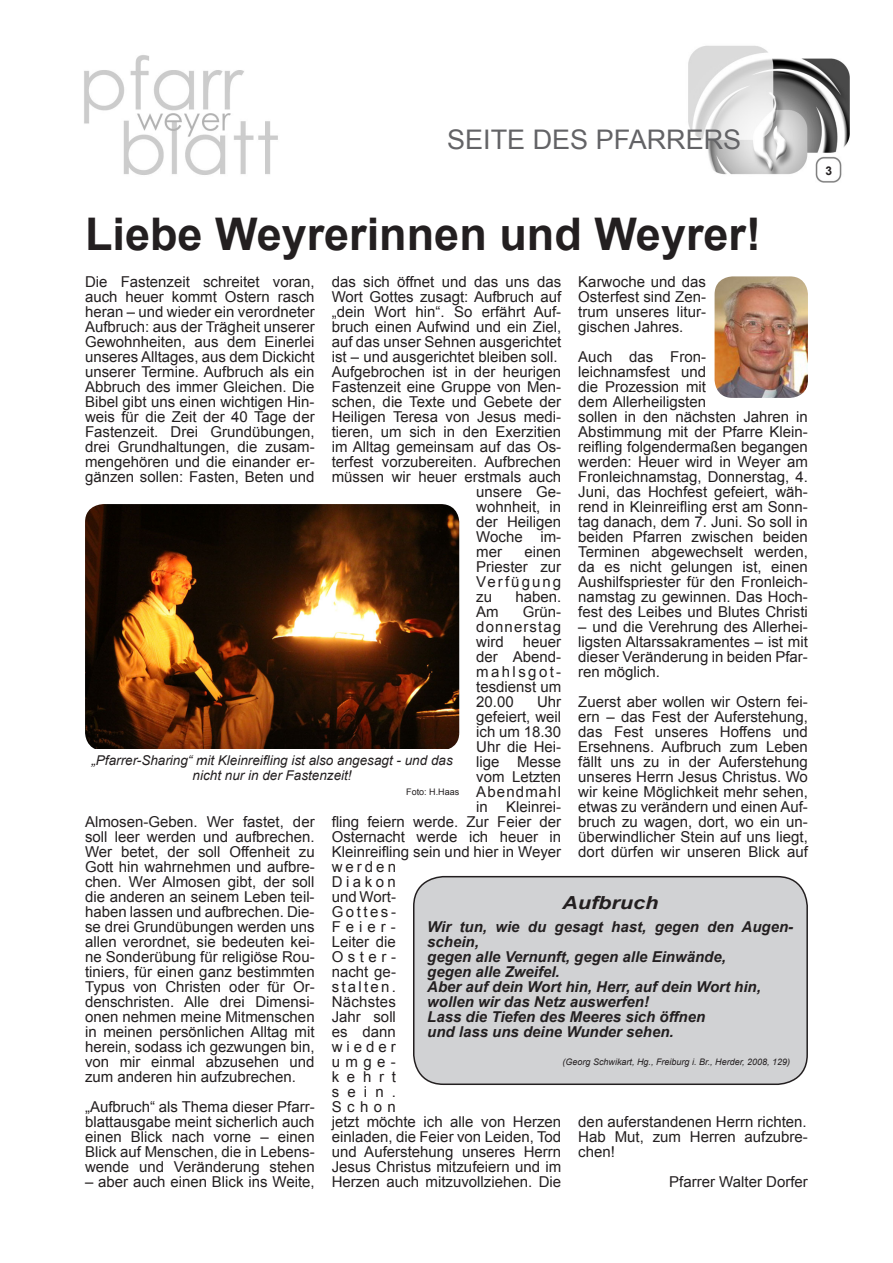
<style>
.page{position:relative;width:893px;height:1263px;background:#fff}
.page>*{position:absolute;margin:0;border:0;box-sizing:border-box;transform-origin:0 0}
.t1{font:700 45px "Arial";color:#231f20}
.t2{font:27px "Arial";color:#636366}
.t3{font:italic 700 18px "Arial";color:#231f20;scale:1.2 1}
.t4{font:15px/15px "Arial";color:#231f20;text-align:justify}
.t5{font:italic 700 15px/15px "Arial";color:#231f20}
.t6{font:15px "Arial";letter-spacing:.075em;color:#231f20}
.t7{font:15px "Arial";letter-spacing:.15em;color:#231f20}
.t8{font:italic 13.5px/15px "Arial";color:#231f20;text-align:center}
.t9{font:700 12px "Arial";color:#231f20}
.t10{font:italic 9px "Arial";color:#231f20}
.t11{font:9px "Arial";color:#231f20}
</style>
<div class="page">
<img style="left:84px;top:45px;width:766px;height:138px">
<img style="left:715px;top:276px;width:93px;height:122px">
<div style="left:414px;top:877px;width:393px;height:207px;background:#d1d2d4;border-radius:30px"></div>
<div style="left:413px;top:876px;width:395px;height:209px;border:2px solid #231f20;border-radius:30px"></div>
<img style="left:85px;top:504px;width:374px;height:245px">
<h2 class="t2" style="left:447px;top:121px;width:17px">seite</h2>
<h2 class="t2" style="left:533px;top:121px;width:19px">des</h2>
<h2 class="t2" style="left:596px;top:121px;width:19px">pfarrers</h2>
<h1 class="t1" style="left:85px;top:204px;width:677px">Liebe Weyrerinnen und Weyrer!</h1>
<p class="t4" style="left:85px;top:275px;width:231px">Die Fastenzeit schreitet voran, auch heuer kommt Ostern rasch heran – und wieder ein verordneter Aufbruch: aus der Trägheit unserer Gewohnheiten, aus dem Einerlei unseres Alltages, aus dem Dickicht unserer Termine. Aufbruch als ein Abbruch des immer Gleichen. Die Bibel gibt uns einen wichtigen Hin&shy;weis für die Zeit der 40 Tage der Fastenzeit. Drei Grundübungen, drei Grundhaltungen, die zusam&shy;mengehören und die einander er&shy;gänzen sollen: Fasten, Beten und</p>
<p class="t4" style="left:332px;top:275px;width:231px">das sich öffnet und das uns das</p>
<p class="t4" style="left:332px;top:290px;width:231px">Wort Gottes zusagt: Aufbruch auf</p>
<p class="t4" style="left:332px;top:305px;width:231px">„dein Wort hin“. So erfährt Auf-</p>
<p class="t4" style="left:332px;top:320px;width:231px">bruch einen Aufwind und ein Ziel,</p>
<p class="t4" style="left:332px;top:335px;width:231px">auf das unser Sehnen ausgerichtet</p>
<p class="t4" style="left:332px;top:350px;width:227px">ist – und ausgerichtet bleiben soll.</p>
<p class="t4" style="left:332px;top:365px;width:231px">Aufgebrochen ist in der heurigen</p>
<p class="t4" style="left:332px;top:380px;width:231px">Fastenzeit eine Gruppe von Men-</p>
<p class="t4" style="left:332px;top:395px;width:231px">schen, die Texte und Gebete der</p>
<p class="t4" style="left:332px;top:410px;width:231px">Heiligen Teresa von Jesus medi-</p>
<p class="t4" style="left:332px;top:425px;width:231px">tieren, um sich in den Exerzitien</p>
<p class="t4" style="left:332px;top:440px;width:231px">im Alltag gemeinsam auf das Os-</p>
<p class="t4" style="left:332px;top:455px;width:231px">terfest vorzubereiten. Aufbrechen</p>
<p class="t4" style="left:332px;top:470px;width:231px">müssen wir heuer erstmals auch</p>
<p class="t4" style="left:476px;top:485px;width:87px">unsere Ge-</p>
<p class="t4" style="left:476px;top:500px;width:87px">wohnheit, in</p>
<p class="t4" style="left:476px;top:515px;width:87px">der Heiligen</p>
<p class="t4" style="left:476px;top:530px;width:87px">Woche im-</p>
<p class="t4" style="left:476px;top:545px;width:27px">mer</p>
<p class="t4" style="left:578px;top:275px;width:129px">Karwoche und das Osterfest sind Zen&shy;trum unseres litur&shy;gischen Jahres.</p>
<p class="t4" style="left:578px;top:350px;width:231px;text-align:left">Auch das Fron-<br>leichnamsfest und<br>die Prozession mit<br>dem Allerheiligsten<br>sollen in den nächsten Jahren in<br>Abstimmung mit der Pfarre Klein&shy;reifling folgendermaßen begangen werden: Heuer wird in Weyer am<br>Fronleichnamstag, Donnerstag, 4.<br>Juni, das Hochfest gefeiert, wäh&shy;rend in Kleinreifling erst am Sonn&shy;tag danach, dem 7. Juni. So soll in beiden Pfarren zwischen beiden<br>Terminen abgewechselt werden, da es nicht gelungen ist, einen<br>Aushilfspriester für den Fronleich&shy;namstag zu gewinnen. Das Hoch&shy;fest des Leibes und Blutes Christi</p>
<p class="t4" style="left:578px;top:620px;width:231px">– und die Verehrung des Allerhei&shy;ligsten Altarssakramentes – ist mit dieser Veränderung in beiden Pfar&shy;ren möglich.</p>
<p class="t4" style="left:578px;top:695px;width:231px">Zuerst aber wollen wir Ostern fei&shy;ern – das Fest der Auferstehung, das Fest unseres Hoffens und Ersehnens. Aufbruch zum Leben fällt uns zu in der Auferstehung unseres Herrn Jesus Christus. Wo wir keine Möglichkeit mehr sehen, etwas zu verändern und einen Auf&shy;bruch zu wagen, dort, wo ein un&shy;überwindlicher Stein auf uns liegt, dort dürfen wir unseren Blick auf</p>
<p class="t4" style="left:476px;top:545px;width:87px;text-indent:48px">einen Priester zur Verfügung zu</p>
<p class="t4" style="left:515px;top:590px;width:47px">haben.</p>
<p class="t4" style="left:476px;top:605px;width:87px;text-indent:47px">Grün&shy;donnerstag wird</p>
<p class="t4" style="left:476px;top:605px;width:24px">Am</p>
<p class="t4" style="left:476px;top:635px;width:87px;text-indent:47px">heuer der Abend&shy;mahlsgot&shy;tesdienst um 20.00</p>
<p class="t4" style="left:537px;top:695px;width:26px">Uhr</p>
<p class="t4" style="left:476px;top:710px;width:87px">gefeiert, weil</p>
<p class="t4" style="left:476px;top:725px;width:87px">ich um 18.30</p>
<p class="t4" style="left:476px;top:740px;width:87px">Uhr die Hei-</p>
<p class="t4" style="left:476px;top:755px;width:87px">lige Messe</p>
<p class="t4" style="left:476px;top:770px;width:87px">vom Letzten</p>
<p class="t6" style="left:476px;top:782px;width:86px">Abendmahl</p>
<p class="t4" style="left:476px;top:800px;width:87px">in Kleinrei-</p>
<p class="t4" style="left:332px;top:815px;width:231px">fling feiern werde. Zur Feier der</p>
<p class="t4" style="left:332px;top:830px;width:231px">Osternacht werde ich heuer in</p>
<p class="t4" style="left:332px;top:845px;width:231px">Kleinreifling sein und hier in Weyer</p>
<p class="t4" style="left:332px;top:860px;width:66px">werden</p>
<p class="t4" style="left:332px;top:875px;width:66px">Diakon</p>
<p class="t4" style="left:332px;top:890px;width:66px">und Wort-</p>
<p class="t4" style="left:332px;top:905px;width:66px">Gottes-</p>
<p class="t4" style="left:332px;top:920px;width:66px">Feier-</p>
<p class="t4" style="left:332px;top:935px;width:66px">Leiter die</p>
<p class="t4" style="left:332px;top:950px;width:66px">Oster-</p>
<p class="t4" style="left:332px;top:965px;width:66px">nacht ge-</p>
<p class="t7" style="left:332px;top:977px;width:66px">stalten.</p>
<p class="t4" style="left:332px;top:995px;width:66px">Nächstes</p>
<p class="t4" style="left:332px;top:1010px;width:66px">Jahr soll</p>
<p class="t4" style="left:332px;top:1025px;width:66px">es dann</p>
<p class="t4" style="left:332px;top:1040px;width:66px">wieder</p>
<p class="t4" style="left:332px;top:1055px;width:66px">umge-</p>
<p class="t4" style="left:332px;top:1070px;width:66px">kehrt</p>
<p class="t4" style="left:332px;top:1085px;width:66px">sein.</p>
<p class="t4" style="left:332px;top:1100px;width:66px">Schon</p>
<p class="t4" style="left:332px;top:1115px;width:231px">jetzt möchte ich alle von Herzen</p>
<p class="t4" style="left:332px;top:1130px;width:231px">einladen, die Feier von Leiden, Tod</p>
<p class="t4" style="left:332px;top:1145px;width:231px">und Auferstehung unseres Herrn</p>
<p class="t4" style="left:332px;top:1160px;width:231px">Jesus Christus mitzufeiern und im</p>
<p class="t4" style="left:332px;top:1175px;width:231px">Herzen auch mitzuvollziehen. Die</p>
<p class="t8" style="left:91px;top:753px;width:363px">„Pfarrer-Sharing“ mit Kleinreifling ist also angesagt - und das nicht nur in der Fastenzeit!</p>
<p class="t11" style="left:406px;top:786px;width:55px">Foto: H.Haas</p>
<p class="t4" style="left:85px;top:815px;width:231px">Almosen-Geben. Wer fastet, der soll leer werden und aufbrechen.<br>Wer betet, der soll Offenheit zu Gott hin wahrnehmen und aufbre&shy;chen. Wer Almosen gibt, der soll die anderen an seinem Leben teil&shy;haben lassen und aufbrechen. Die&shy;se drei Grundübungen werden uns allen verordnet, sie bedeuten kei&shy;ne Sonderübung für religiöse Rou&shy;tiniers, für einen ganz bestimmten Typus von Christen oder für Or&shy;denschristen. Alle drei Dimensi&shy;onen nehmen meine Mitmenschen in meinen persönlichen Alltag mit herein, sodass ich gezwungen bin, von mir einmal abzusehen und zum anderen hin aufzubrechen.</p>
<p class="t4" style="left:85px;top:1100px;width:231px">„Aufbruch“ als Thema dieser Pfarr&shy;blattausgabe meint sicherlich auch einen Blick nach vorne – einen Blick auf Menschen, die in Lebens&shy;wende und Veränderung stehen</p>
<p class="t4" style="left:85px;top:1175px;width:231px">– aber auch einen Blick ins Weite,</p>
<p class="t3" style="left:562px;top:890px;width:81px">Aufbruch</p>
<p class="t5" style="left:427px;top:920px;width:368px">Wir tun, wie du gesagt hast, gegen den Augen&shy;schein,<br>gegen alle Vernunft, gegen alle Einwände,<br>gegen alle Zweifel.<br>Aber auf dein Wort hin, Herr, auf dein Wort hin, wollen wir das Netz auswerfen!<br>Lass die Tiefen des Meeres sich öffnen<br>und lass uns deine Wunder sehen.</p>
<p class="t10" style="left:562px;top:1056px;width:229px">(Georg Schwikart, Hg., Freiburg i. Br., Herder, 2008, 129)</p>
<p class="t4" style="left:578px;top:1115px;width:231px">den auferstandenen Herrn richten.<br>Hab Mut, zum Herren aufzubre&shy;chen!</p>
<p class="t4" style="left:669px;top:1175px;width:140px">Pfarrer Walter Dorfer</p>
<p class="t9" style="left:825px;top:163px;width:8px">3</p>
</div>
